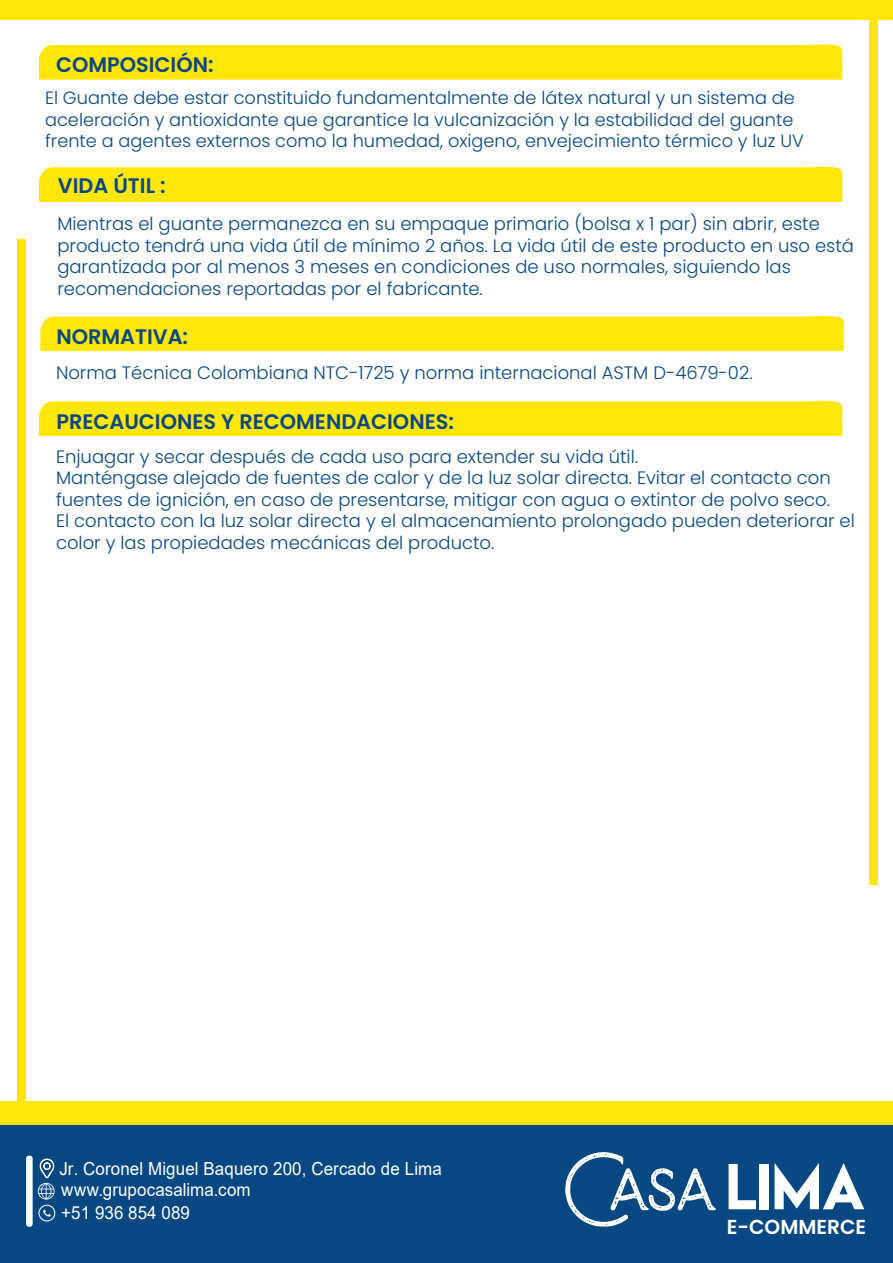
<style>
.page{position:relative;width:893px;height:1263px;background:#fff}
.page>*{position:absolute;margin:0;border:0;box-sizing:border-box;transform-origin:0 0}
.t1{font:600 21px "Poppins";color:#074782}
.t2{font:600 20.25px "Poppins";color:#fff}
.t3{font:300 18px/21.6px "Poppins";color:#074782}
.t4{font:18px/20.7px "Arial";letter-spacing:.005em;color:#fff;scale:.94 1}
.t5{font:300 17.7px/21.3px "Poppins";color:#074782}
</style>
<div class="page">
<div style="left:39px;top:400px;width:804px;height:36px;background:#ffe60b"></div>
<div style="left:39px;top:166px;width:804px;height:36px;background:#ffe60b"></div>
<div style="left:40px;top:315px;width:804px;height:36px;background:#ffe60b"></div>
<div style="left:0;top:1101px;width:893px;height:161px;background:#ffe60b"></div>
<div style="left:0;top:0;width:893px;height:20px;background:#ffe60b"></div>
<div style="left:870px;top:0;width:8px;height:885px;background:#ffe60b"></div>
<div style="left:17px;top:240px;width:8px;height:950px;background:#ffe60b"></div>
<div style="left:0;top:1125px;width:893px;height:138px;background:#074782"></div>
<svg style="left:43px;top:1209px;width:8px;height:8px"></svg>
<div style="left:38px;top:1205px;width:17px;height:16px;border:1px solid #f6f6f6;border-radius:50%"></div>
<svg style="left:729px;top:1164px;width:27px;height:45px"></svg>
<div style="left:760px;top:1164px;width:9px;height:45px;background:#fff"></div>
<svg style="left:775px;top:1163px;width:89px;height:46px"></svg>
<svg style="left:565px;top:1152px;width:151px;height:74px"></svg>
<div style="left:26px;top:1155px;width:7px;height:72px;background:#fff;border-radius:3px"></div>
<svg style="left:38px;top:1158px;width:17px;height:41px"></svg>
<div style="left:39px;top:44px;width:804px;height:36px;background:#ffe60b"></div>
<p class="t1" style="left:56px;top:52px;width:159px">COMPOSICIÓN:</p>
<p class="t5" style="left:45px;top:88px;width:760px">El Guante debe estar constituido fundamentalmente de látex natural y un sistema de aceleración y antioxidante que garantice la vulcanización y la estabilidad del guante frente a agentes externos como la humedad, oxigeno, envejecimiento térmico y luz UV</p>
<p class="t1" style="left:58px;top:173px;width:109px">VIDA ÚTIL :</p>
<p class="t3" style="left:57px;top:213px;width:798px">Mientras el guante permanezca en su empaque primario (bolsa x 1 par) sin abrir, este producto tendrá una vida útil de mínimo 2 años. La vida útil de este producto en uso está garantizada por al menos 3 meses en condiciones de uso normales, siguiendo las recomendaciones reportadas por el fabricante.</p>
<p class="t1" style="left:56px;top:324px;width:133px">NORMATIVA:</p>
<p class="t3" style="left:56px;top:362px;width:698px">Norma Técnica Colombiana NTC-1725 y norma internacional ASTM D-4679-02.</p>
<p class="t1" style="left:56px;top:409px;width:399px">PRECAUCIONES Y RECOMENDACIONES:</p>
<p class="t3" style="left:56px;top:446px;width:800px">Enjuagar y secar después de cada uso para extender su vida útil.<br>Manténgase alejado de fuentes de calor y de la luz solar directa. Evitar el contacto con fuentes de ignición, en caso de presentarse, mitigar con agua o extintor de polvo seco.<br>El contacto con la luz solar directa y el almacenamiento prolongado pueden deteriorar el color y las propiedades mecánicas del producto.</p>
<p class="t4" style="left:59px;top:1158px;width:408px">Jr. Coronel Miguel Baquero 200, Cercado de Lima www.grupocasalima.com</p>
<p class="t4" style="left:61px;top:1202px;width:138px">+51 936 854 089</p>
<p class="t2" style="left:727px;top:1215px;width:141px">E-COMMERCE</p>
</div>
